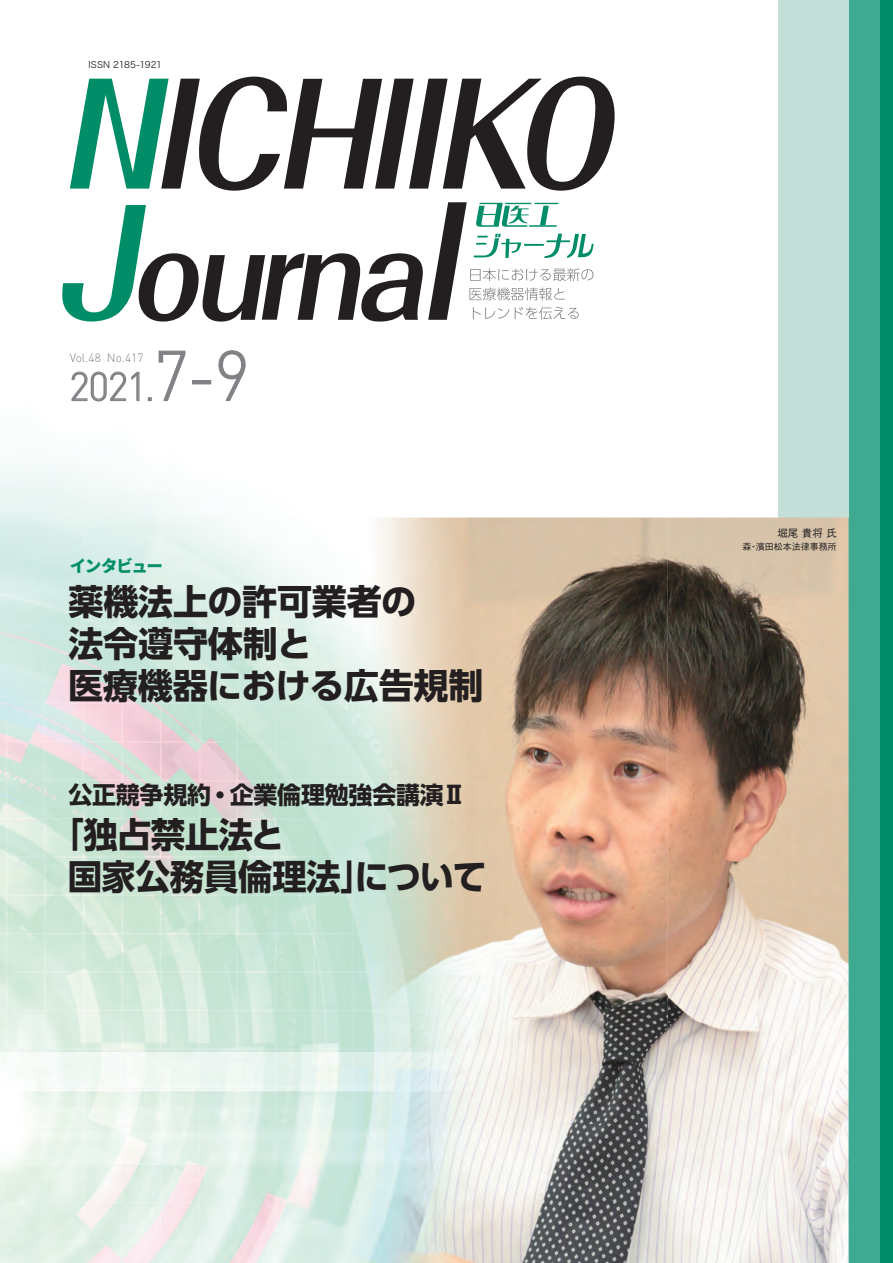
<style>
.page{position:relative;width:893px;height:1263px;background:#fff}
.page>*{position:absolute;margin:0;border:0;box-sizing:border-box;transform-origin:0 0}
.t1{font:300 39.6px "ORGDIN Alternate";color:#808285}
.t2{font:700 35.1px/42.2px "UD Shin Go Pr 6 N";letter-spacing:-.01em;color:#231f20}
.t3{font:700 24px "UD Shin Go Pr 6 N";letter-spacing:-.01em;color:#231f20}
.t4{font:900 16.5px "Noto Sans CJ Kjp";letter-spacing:-.085em;color:#008d68}
.t5{font:300 11.85px "ORGDIN Alternate";color:#808285}
.t6{font:500 10.5px "Gothic BBB Pro";color:#231f20}
.t7{font:9px "Hira Kaku Pro W3";letter-spacing:.01em;color:#231f20}
.t8{font:500 9px "Gothic BBB Pro";color:#231f20}
.s1{font-size:69.3px}
</style>
<div class="page">
<img style="left:0;top:380px;width:212px;height:484px">
<img style="left:0;top:864px;width:201px;height:399px">
<div style="left:880px;top:0;width:13px;height:1263px;background:#008d68"></div>
<div style="left:849px;top:0;width:31px;height:1263px;background:#3eaa92"></div>
<div style="left:778px;top:0;width:71px;height:518px;background:#c4dfd7"></div>
<svg style="left:70px;top:77px;width:545px;height:114px"></svg>
<svg style="left:62px;top:202px;width:532px;height:120px"></svg>
<img style="left:201px;top:518px;width:648px;height:745px">
<svg style="left:71px;top:371px;width:69px;height:31px"></svg>
<svg style="left:148px;top:397px;width:4px;height:4px"></svg>
<svg style="left:158px;top:350px;width:28px;height:52px"></svg>
<div style="left:192px;top:380px;width:19px;height:4px;border:1px solid #808285"></div>
<svg style="left:218px;top:350px;width:28px;height:52px"></svg>
<p class="t7" style="left:88px;top:57px;width:75px">ISSN 2185-1921</p>
<p class="t1" style="left:69px;top:362px;width:182px">2021.<span class="s1">7-9</span></p>
<p class="t5" style="left:70px;top:350px;width:75px">Vol.48 No.417</p>
<p class="t4" style="left:70px;top:556px;width:95px">インタビュー</p>
<p class="t2" style="left:68px;top:580px;width:417px">薬機法上の許可業者の<br>法令遵守体制と<br>医療機器における広告規制</p>
<p class="t3" style="left:68px;top:775px;width:399px">公正競争規約・企業倫理勉強会講演Ⅱ</p>
<p class="t2" style="left:68px;top:813px;width:421px;text-indent:-18px">「独占禁止法と<br>国家公務員倫理法」について</p>
<p class="t6" style="left:777px;top:525px;width:61px">堀尾 貴将 氏</p>
<p class="t8" style="left:742px;top:539px;width:96px">森・濱田松本法律事務所</p>
</div>
